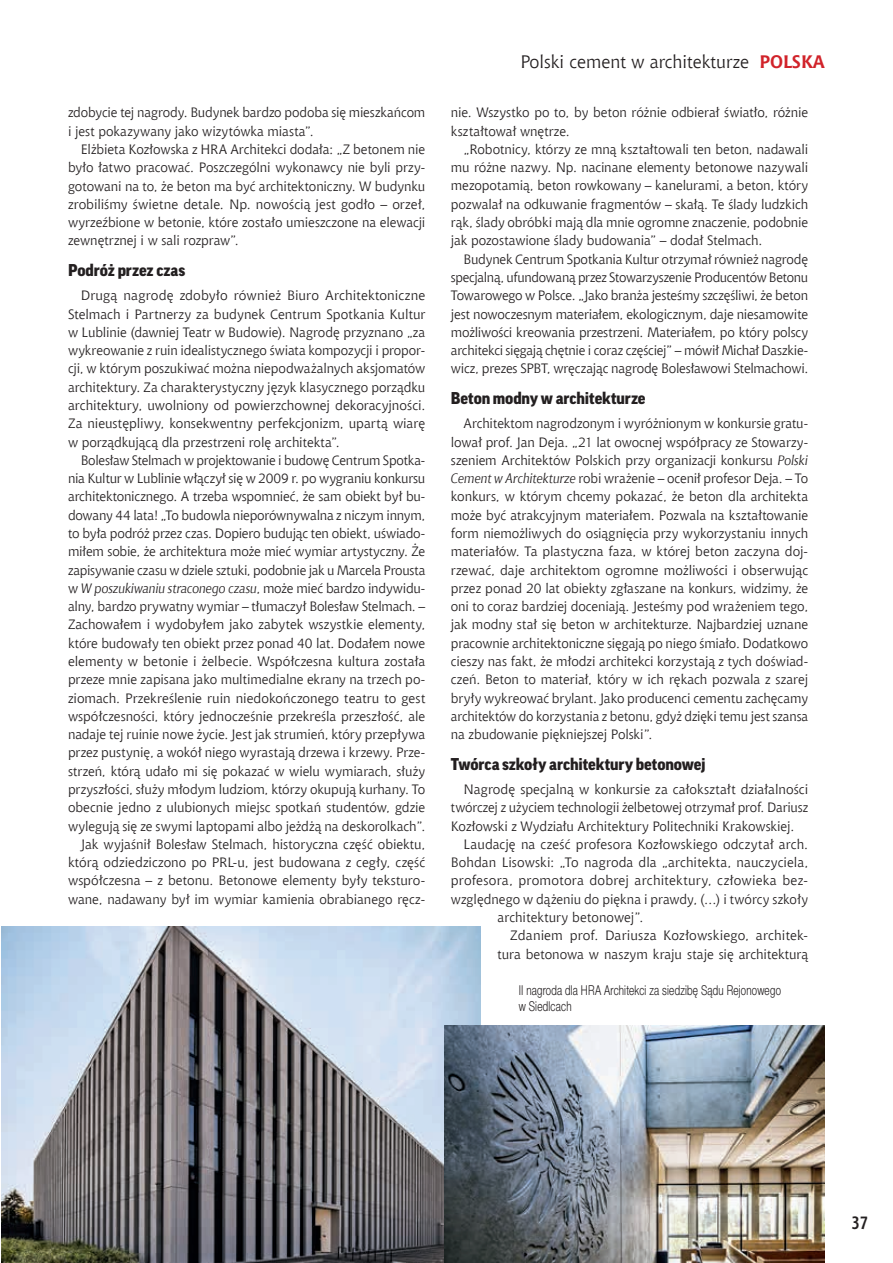
<style>
.page{position:relative;width:893px;height:1263px;background:#fff}
.page>*{position:absolute;margin:0;border:0;box-sizing:border-box;transform-origin:0 0}
.t1{font:18px "Chianti EU";color:#231f20}
.t2{font:700 18px "Aerton Cnd EFN";color:#231f20}
.t3{font:900 16.5px "Good Pro";letter-spacing:-.005em;color:#231f20}
.t4{font:13.5px/18.3px "Chianti EU";letter-spacing:-.005em;color:#231f20;text-align:justify}
.t5{font:13.5px/16.2px "Switzer Cnd EFN Light";letter-spacing:.015em;color:#231f20;scale:.9 1}
.t6{font:13.5px "Chianti EU";letter-spacing:.02em;color:#231f20}
.t7{font:13.5px "Chianti EU";letter-spacing:.015em;color:#231f20}
.s1{font-style:italic}
.s2{font-weight:700;color:#d1232a}
</style>
<div class="page">
<img style="left:1px;top:927px;width:479px;height:336px">
<img style="left:445px;top:1026px;width:380px;height:237px">
<p class="t4" style="left:68px;top:103px;width:359px">zdobycie tej nagrody. Budynek bardzo podoba się mieszkańcom i jest pokazywany jako wizytówka miasta”.</p>
<p class="t4" style="left:68px;top:140px;width:359px;text-indent:13px">Elżbieta Kozłowska z HRA Architekci dodała: „Z betonem nie było łatwo pracować. Poszczególni wykonawcy nie byli przy&shy;gotowani na to, że beton ma być architektoniczny. W budynku zrobiliśmy świetne detale. Np. nowością jest godło – orzeł, wyrzeźbione w betonie, które zostało umieszczone na elewacji zewnętrznej i w sali rozpraw”.</p>
<p class="t3" style="left:68px;top:261px;width:119px">Podróż przez czas</p>
<p class="t4" style="left:68px;top:286px;width:359px;text-indent:13px">Drugą nagrodę zdobyło również Biuro Architektoniczne Stelmach i Partnerzy za budynek Centrum Spotkania Kultur w Lublinie (dawniej Teatr w Budowie). Nagrodę przyznano „za wykreowanie z ruin idealistycznego świata kompozycji i propor&shy;cji, w którym poszukiwać można niepodważalnych aksjomatów architektury. Za charakterystyczny język klasycznego porządku architektury, uwolniony od powierzchownej dekoracyjności.<br>Za nieustępliwy, konsekwentny perfekcjonizm, upartą wiarę w porządkującą dla przestrzeni rolę architekta”.</p>
<p class="t4" style="left:68px;top:451px;width:359px;text-align:right">Bolesław Stelmach w projektowanie i budowę Centrum Spotka&shy;nia Kultur w Lublinie włączył się w 2009 r. po wygraniu konkursu architektonicznego. A trzeba wspomnieć, że sam obiekt był bu&shy;dowany 44 lata! „To budowla nieporównywalna z niczym innym, to była podróż przez czas. Dopiero budując ten obiekt, uświado&shy;miłem sobie, że architektura może mieć wymiar artystyczny. Że zapisywanie czasu w dziele sztuki, podobnie jak u Marcela Prousta w <span class="s1">W poszukiwaniu straconego czasu</span>, może mieć bardzo indywidu&shy;alny, bardzo prywatny wymiar – tłumaczył Bolesław Stelmach. – Zachowałem i wydobyłem jako zabytek wszystkie elementy, które budowały ten obiekt przez ponad 40 lat. Dodałem nowe elementy w betonie i żelbecie. Współczesna kultura została przeze mnie zapisana jako multimedialne ekrany na trzech po&shy;ziomach. Przekreślenie ruin niedokończonego teatru to gest współczesności, który jednocześnie przekreśla przeszłość, ale nadaje tej ruinie nowe życie. Jest jak strumień, który przepływa przez pustynię, a wokół niego wyrastają drzewa i krzewy. Prze&shy;strzeń, którą udało mi się pokazać w wielu wymiarach, służy przyszłości, służy młodym ludziom, którzy okupują kurhany. To obecnie jedno z ulubionych miejsc spotkań studentów, gdzie wylegują się ze swymi laptopami albo jeżdżą na deskorolkach”.<br>Jak wyjaśnił Bolesław Stelmach, historyczna część obiektu, którą odziedziczono po PRL-u, jest budowana z cegły, część współczesna – z betonu. Betonowe elementy były teksturo&shy;wane, nadawany był im wymiar kamienia obrabianego ręcz-</p>
<h1 class="t1" style="left:520px;top:51px;width:306px">Polski cement w architekturze <span class="s2">POLSKA</span></h1>
<p class="t4" style="left:451px;top:103px;width:359px">nie. Wszystko po to, by beton różnie odbierał światło, różnie kształtował wnętrze.</p>
<p class="t4" style="left:451px;top:140px;width:359px;text-indent:13px">„Robotnicy, którzy ze mną kształtowali ten beton, nadawali mu różne nazwy. Np. nacinane elementy betonowe nazywali mezopotamią, beton rowkowany – kanelurami, a beton, który pozwalał na odkuwanie fragmentów – skałą. Te ślady ludzkich rąk, ślady obróbki mają dla mnie ogromne znaczenie, podobnie jak pozostawione ślady budowania” – dodał Stelmach.</p>
<p class="t4" style="left:451px;top:250px;width:359px;text-indent:13px">Budynek Centrum Spotkania Kultur otrzymał również nagrodę specjalną, ufundowaną przez Stowarzyszenie Producentów Betonu Towarowego w Polsce. „Jako branża jesteśmy szczęśliwi, że beton jest nowoczesnym materiałem, ekologicznym, daje niesamowite możliwości kreowania przestrzeni. Materiałem, po który polscy architekci sięgają chętnie i coraz częściej” – mówił Michał Daszkie&shy;wicz, prezes SPBT, wręczając nagrodę Bolesławowi Stelmachowi.</p>
<p class="t3" style="left:451px;top:389px;width:196px">Beton modny w architekturze</p>
<p class="t4" style="left:451px;top:414px;width:359px;text-indent:13px">Architektom nagrodzonym i wyróżnionym w konkursie gratu&shy;lował prof. Jan Deja. „21 lat owocnej współpracy ze Stowarzy&shy;szeniem Architektów Polskich przy organizacji konkursu <span class="s1">Polski Cement w Architekturze</span> robi wrażenie – ocenił profesor Deja. – To konkurs, w którym chcemy pokazać, że beton dla architekta może być atrakcyjnym materiałem. Pozwala na kształtowanie form niemożliwych do osiągnięcia przy wykorzystaniu innych materiałów. Ta plastyczna faza, w której beton zaczyna doj&shy;rzewać, daje architektom ogromne możliwości i obserwując przez ponad 20 lat obiekty zgłaszane na konkurs, widzimy, że oni to coraz bardziej doceniają. Jesteśmy pod wrażeniem tego, jak modny stał się beton w architekturze. Najbardziej uznane pracownie architektoniczne sięgają po niego śmiało. Dodatkowo cieszy nas fakt, że młodzi architekci korzystają z tych doświad&shy;czeń. Beton to materiał, który w ich rękach pozwala z szarej bryły wykreować brylant. Jako producenci cementu zachęcamy architektów do korzystania z betonu, gdyż dzięki temu jest szansa na zbudowanie piękniejszej Polski”.</p>
<p class="t3" style="left:451px;top:755px;width:256px">Twórca szkoły architektury betonowej</p>
<p class="t4" style="left:451px;top:780px;width:359px;text-indent:13px">Nagrodę specjalną w konkursie za całokształt działalności twórczej z użyciem technologii żelbetowej otrzymał prof. Dariusz Kozłowski z Wydziału Architektury Politechniki Krakowskiej.</p>
<p class="t4" style="left:464px;top:835px;width:346px">Laudację na cześć profesora Kozłowskiego odczytał arch.</p>
<p class="t4" style="left:451px;top:853px;width:359px">Bohdan Lisowski: „To nagroda dla „architekta, nauczyciela,</p>
<p class="t6" style="left:451px;top:872px;width:359px">profesora, promotora dobrej architektury, człowieka bez-</p>
<p class="t4" style="left:451px;top:890px;width:359px">względnego w dążeniu do piękna i prawdy, (…) i twórcy szkoły</p>
<p class="t4" style="left:497px;top:908px;width:147px">architektury betonowej”.</p>
<p class="t7" style="left:510px;top:927px;width:299px">Zdaniem prof. Dariusza Kozłowskiego, architek-</p>
<p class="t4" style="left:497px;top:944px;width:312px">tura betonowa w naszym kraju staje się architekturą</p>
<p class="t5" style="left:519px;top:982px;width:293px">II nagroda dla HRA Architekci za siedzibę Sądu Rejonowego w Siedlcach</p>
<h1 class="t2" style="left:851px;top:1212px;width:18px">37</h1>
</div>
